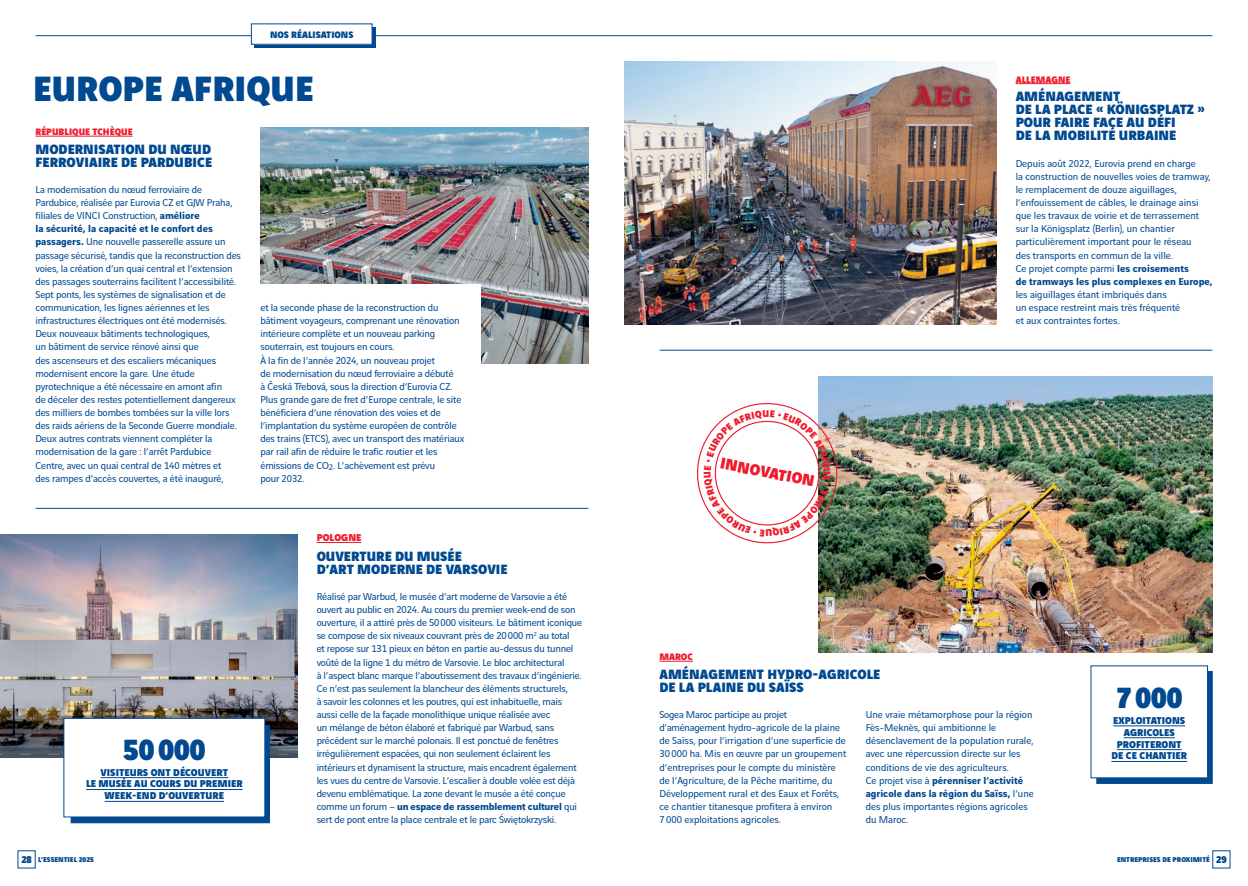
<style>
.page{position:relative;width:1248px;height:886px;background:#fff}
.page>*{position:absolute;margin:0;border:0;box-sizing:border-box;transform-origin:0 0}
.t1{font:900 37.5px "Vinci Sans";color:#014990}
.t2{font:900 31.25px "Vinci Sans";color:#014990}
.t3{font:900 16.75px "Vinci Sans";color:#ee1b2c}
.t4{font:900 14.38px/13.1px "Vinci Sans";color:#014990}
.t5{font:10.62px/13.1px "Vinci Sans";letter-spacing:-.01em;color:#014990}
.t6{font:900 10.62px/11.9px "Vinci Sans";color:#014990;text-align:center}
.t7{font:900 10.62px "Vinci Sans";color:#ee1b2c}
.t8{font:900 10px "Vinci Sans";color:#ee1b2c}
.t9{font:900 10px "Vinci Sans";color:#014990}
.t10{font:900 7.5px "Vinci Sans";color:#014990}
.s1{font-weight:700}
.s2{font-size:10.5px}
</style>
<div class="page">
<hr style="left:35px;top:35px;width:589px;height:1px;background:#014990">
<hr style="left:624px;top:35px;width:588px;height:1px;background:#014990">
<img style="left:818px;top:377px;width:394px;height:275px">
<img style="left:260px;top:127px;width:328px;height:237px">
<img style="left:0;top:534px;width:298px;height:223px">
<div style="left:71px;top:725px;width:199px;height:98px;background:#014990;border:1px solid #014990"></div>
<div style="left:64px;top:718px;width:201px;height:99px;background:#fff"></div>
<hr style="left:101px;top:777px;width:127px;height:1px;background:#014990">
<hr style="left:86px;top:789px;width:156px;height:1px;background:#014990">
<hr style="left:105px;top:801px;width:119px;height:1px;background:#014990">
<div style="left:64px;top:718px;width:201px;height:99px;border:1px solid #014990"></div>
<hr style="left:35px;top:508px;width:553px;height:1px;background:#014990">
<img style="left:624px;top:62px;width:372px;height:262px">
<div style="left:1096px;top:671px;width:116px;height:113px;background:#014990;border:1px solid #014990"></div>
<div style="left:1090px;top:666px;width:117px;height:112px;background:#fff"></div>
<hr style="left:1113px;top:725px;width:72px;height:1px;background:#014990">
<hr style="left:1123px;top:737px;width:51px;height:1px;background:#014990">
<hr style="left:1116px;top:749px;width:65px;height:1px;background:#014990">
<hr style="left:1111px;top:761px;width:75px;height:1px;background:#014990">
<hr style="left:659px;top:350px;width:553px;height:1px;background:#014990">
<hr style="left:35px;top:136px;width:98px;height:1px;background:#ee1b2c">
<hr style="left:1015px;top:83px;width:55px;height:1px;background:#ee1b2c">
<hr style="left:316px;top:542px;width:45px;height:1px;background:#ee1b2c">
<hr style="left:659px;top:661px;width:34px;height:1px;background:#ee1b2c">
<div style="left:251px;top:285px;width:229px;height:100px;background:#fff"></div>
<div style="left:254px;top:27px;width:121px;height:20px;background:linear-gradient(to right,#014990,#014990)"></div>
<div style="left:251px;top:24px;width:121px;height:20px;background:#fff"></div>
<svg style="left:697px;top:394px;width:149px;height:157px"></svg>
<p class="t9" style="left:270px;top:26px;width:85px">NOS RÉALISATIONS</p>
<h1 class="t1" style="left:33px;top:58px;width:282px">EUROPE AFRIQUE</h1>
<p class="t8" style="left:35px;top:124px;width:99px">RÉPUBLIQUE TCHÈQUE</p>
<h3 class="t4" style="left:35px;top:141px;width:178px">MODERNISATION DU NŒUD<br>FERROVIAIRE DE PARDUBICE</h3>
<p class="t5" style="left:35px;top:182px;width:207px">La modernisation du nœud ferroviaire de Pardubice, réalisée par Eurovia CZ et GJW Praha, filiales de VINCI Construction, <span class="s1">améliore<br>la sécurité, la capacité et le confort des passagers.</span> Une nouvelle passerelle assure un passage sécurisé, tandis que la reconstruction des voies, la création d’un quai central et l’extension des passages souterrains facilitent l’accessibilité.<br>Sept ponts, les systèmes de signalisation et de communication, les lignes aériennes et les infrastructures électriques ont été modernisés.<br>Deux nouveaux bâtiments technologiques,<br>un bâtiment de service rénové ainsi que<br>des ascenseurs et des escaliers mécaniques modernisent encore la gare. Une étude pyrotechnique a été nécessaire en amont afin<br>de déceler des restes potentiellement dangereux des milliers de bombes tombées sur la ville lors des raids aériens de la Seconde Guerre mondiale.<br>Deux autres contrats viennent compléter la modernisation de la gare : l’arrêt Pardubice Centre, avec un quai central de 140 mètres et<br>des rampes d’accès couvertes, a été inauguré,</p>
<p class="t5" style="left:260px;top:300px;width:205px">et la seconde phase de la reconstruction du bâtiment voyageurs, comprenant une rénovation intérieure complète et un nouveau parking souterrain, est toujours en cours.<br>À la fin de l’année 2024, un nouveau projet<br>de modernisation du nœud ferroviaire a débuté<br>à Česká Třebová, sous la direction d’Eurovia CZ.<br>Plus grande gare de fret d’Europe centrale, le site bénéficiera d’une rénovation des voies et de l’implantation du système européen de contrôle des trains (ETCS), avec un transport des matériaux par rail afin de réduire le trafic routier et les émissions de CO<sub>2</sub>. L’achèvement est prévu<br>pour 2032.</p>
<h2 class="t2" style="left:123px;top:724px;width:84px">50000</h2>
<p class="t6" style="left:86px;top:765px;width:158px">VISITEURS ONT DÉCOUVERT<br>LE MUSÉE AU COURS DU PREMIER<br>WEEK-END D’OUVERTURE</p>
<p class="t7" style="left:316px;top:529px;width:46px">POLOGNE</p>
<h3 class="t4" style="left:316px;top:548px;width:192px">OUVERTURE DU MUSÉE<br>D’ART MODERNE DE VARSOVIE</h3>
<p class="t5" style="left:316px;top:589px;width:267px">Réalisé par Warbud, le musée d’art moderne de Varsovie a été ouvert au public en 2024. Au cours du premier week-end de son ouverture, il a attiré près de 50000 visiteurs. Le bâtiment iconique se compose de six niveaux couvrant près de 20000 m<sup>2</sup> au total<br>et repose sur 131 pieux en béton en partie au-dessus du tunnel voûté de la ligne 1 du métro de Varsovie. Le bloc architectural<br>à l’aspect blanc marque l’aboutissement des travaux d’ingénierie.<br>Ce n’est pas seulement la blancheur des éléments structurels,<br>à savoir les colonnes et les poutres, qui est inhabituelle, mais aussi celle de la façade monolithique unique réalisée avec<br>un mélange de béton élaboré et fabriqué par Warbud, sans précédent sur le marché polonais. Il est ponctué de fenêtres irrégulièrement espacées, qui non seulement éclairent les intérieurs et dynamisent la structure, mais encadrent également les vues du centre de Varsovie. L’escalier à double volée est déjà devenu emblématique. La zone devant le musée a été conçue comme un forum – <span class="s1">un espace de rassemblement culturel</span> qui sert de pont entre la place centrale et le parc Świętokrzyski.</p>
<p class="t8" style="left:1015px;top:71px;width:56px">ALLEMAGNE</p>
<h3 class="t4" style="left:1015px;top:88px;width:191px">AMÉNAGEMENT<br>DE LA PLACE « KÖNIGSPLATZ »<br>POUR FAIRE FACE AU DÉFI<br>DE LA MOBILITÉ URBAINE</h3>
<h3 class="t3" style="left:723px;top:449px;width:97px;rotate:11deg">INNOVATION</h3>
<p class="t5" style="left:1015px;top:156px;width:198px">Depuis août 2022, Eurovia prend en charge<br>la construction de nouvelles voies de tramway, le remplacement de douze aiguillages, l’enfouissement de câbles, le drainage ainsi que les travaux de voirie et de terrassement sur la Königsplatz (Berlin), un chantier particulièrement important pour le réseau<br>des transports en commun de la ville.<br>Ce projet compte parmi <span class="s1">les croisements<br>de tramways les plus complexes en Europe,</span></p>
<p class="t5" style="left:1015px;top:287px;width:166px">les aiguillages étant imbriqués dans<br>un espace restreint mais très fréquenté et aux contraintes fortes.</p>
<p class="t8" style="left:659px;top:649px;width:35px">MAROC</p>
<h3 class="t4" style="left:659px;top:666px;width:222px">AMÉNAGEMENT HYDRO-AGRICOLE<br>DE LA PLAINE DU SAÏSS</h3>
<p class="t5" style="left:865px;top:707px;width:170px">Une vraie métamorphose pour la région Fès-Meknès, qui ambitionne le désenclavement de la population rurale, avec une répercussion directe sur les conditions de vie des agriculteurs.<br>Ce projet vise à <span class="s1">pérenniser l’activité agricole dans la région du Saïss,</span> l’une des plus importantes régions agricoles du Maroc.</p>
<p class="t5" style="left:659px;top:707px;width:188px">Sogea Maroc participe au projet d’aménagement hydro-agricole de la plaine de Saïss, pour l’irrigation d’une superficie de 30000 ha. Mis en œuvre par un groupement d’entreprises pour le compte du ministère de l’Agriculture, de la Pêche maritime, du Développement rural et des Eaux et Forêts, ce chantier titanesque profitera à environ 7000 exploitations agricoles.</p>
<h2 class="t2" style="left:1115px;top:672px;width:68px">7000</h2>
<p class="t6" style="left:1111px;top:713px;width:77px">EXPLOITATIONS<br>AGRICOLES<br>PROFITERONT<br>DE CE CHANTIER</p>
<p class="t10" style="left:21px;top:854px;width:74px"><span class="s2">28</span> L’ESSENTIEL 2025</p>
<p class="t10" style="left:1116px;top:854px;width:111px">ENTREPRISES DE PROXIMITÉ <span class="s2">29</span></p>
</div>
